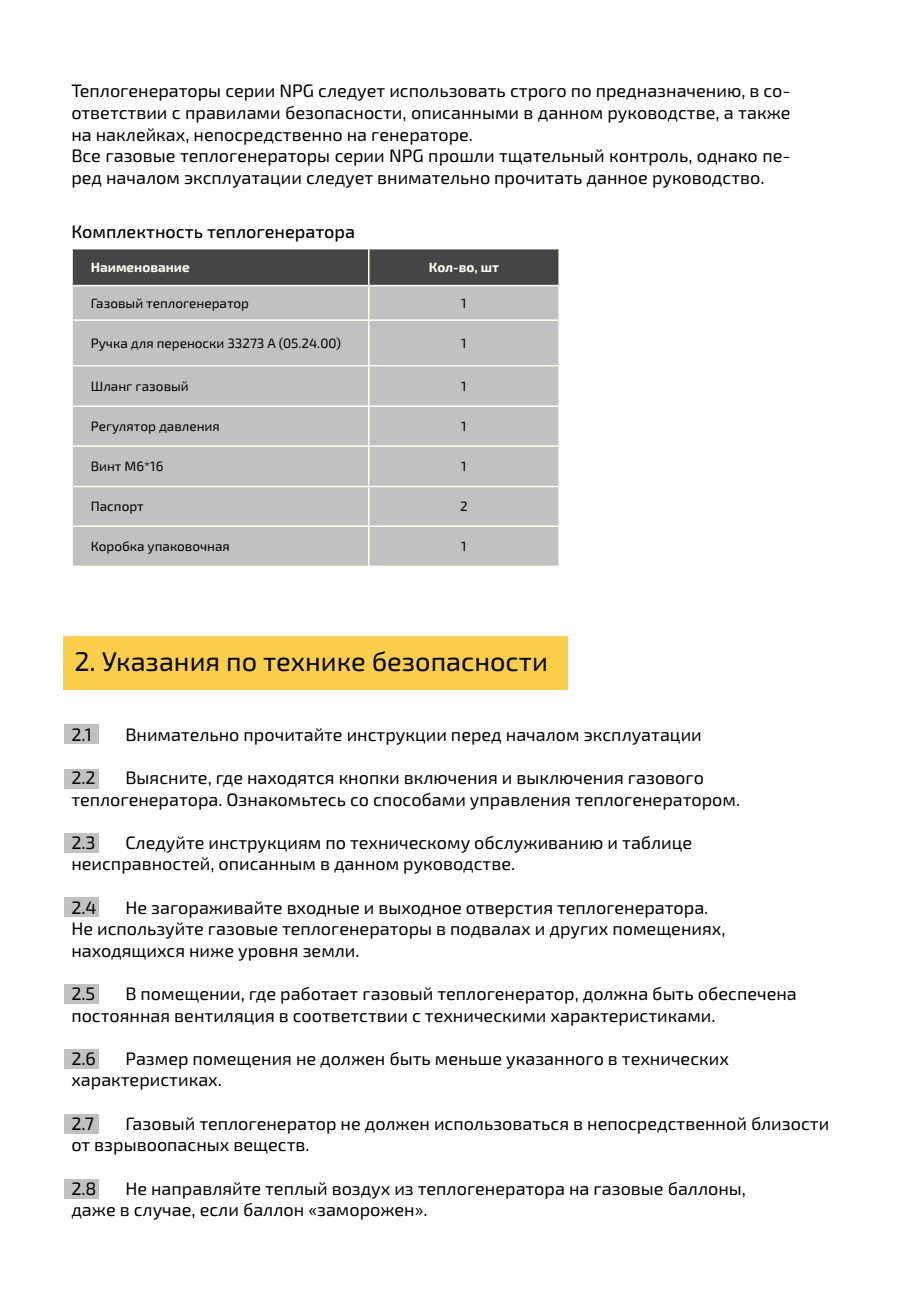
<style>
.page{position:relative;width:915px;height:1306px;background:#fff}
.page>*{position:absolute;margin:0;border:0;box-sizing:border-box;transform-origin:0 0}
.t1{font:27px "Exo 2.0";color:#000}
.t2{font:18px/21.6px "Exo 2.0";color:#000}
.t3{font:500 18px "Exo 2.0";color:#000}
.t4{font:13.5px "Exo 2.0";color:#000}
.t5{font:700 13.5px "Exo 2.0";color:#fffff4}
</style>
<div class="page">
<div style="left:64px;top:724px;width:35px;height:20px;background:#c1c1c1"></div>
<div style="left:64px;top:768px;width:35px;height:20px;background:#c1c1c1"></div>
<div style="left:64px;top:833px;width:35px;height:20px;background:#c1c1c1"></div>
<div style="left:64px;top:897px;width:35px;height:20px;background:#c1c1c1"></div>
<div style="left:64px;top:984px;width:35px;height:20px;background:#c1c1c1"></div>
<div style="left:64px;top:1048px;width:35px;height:20px;background:#c1c1c1"></div>
<div style="left:64px;top:1113px;width:35px;height:20px;background:#c1c1c1"></div>
<div style="left:64px;top:1178px;width:35px;height:20px;background:#c1c1c1"></div>
<div style="left:64px;top:636px;width:504px;height:53px;background:#fbcf49"></div>
<div style="left:73px;top:249px;width:485px;height:36px;background:#454545"></div>
<div style="left:73px;top:286px;width:485px;height:279px;background:#c1c1c1"></div>
<hr style="left:71px;top:249px;width:2px;height:36px;background:#fffff4">
<hr style="left:368px;top:249px;width:1px;height:36px;background:#fffff4">
<hr style="left:558px;top:249px;width:1px;height:36px;background:#fffff4">
<hr style="left:71px;top:285px;width:297px;height:1px;background:#fffff4">
<hr style="left:71px;top:286px;width:2px;height:33px;background:#fffff4">
<hr style="left:368px;top:285px;width:191px;height:1px;background:#fffff4">
<hr style="left:368px;top:286px;width:1px;height:33px;background:#fffff4">
<hr style="left:558px;top:286px;width:1px;height:33px;background:#fffff4">
<hr style="left:71px;top:319px;width:297px;height:2px;background:#fffff4">
<hr style="left:71px;top:321px;width:2px;height:44px;background:#fffff4">
<hr style="left:368px;top:319px;width:191px;height:2px;background:#fffff4">
<hr style="left:368px;top:321px;width:1px;height:44px;background:#fffff4">
<hr style="left:558px;top:321px;width:1px;height:44px;background:#fffff4">
<hr style="left:71px;top:365px;width:297px;height:1px;background:#fffff4">
<hr style="left:71px;top:366px;width:2px;height:39px;background:#fffff4">
<hr style="left:368px;top:365px;width:191px;height:1px;background:#fffff4">
<hr style="left:368px;top:366px;width:1px;height:39px;background:#fffff4">
<hr style="left:558px;top:366px;width:1px;height:39px;background:#fffff4">
<hr style="left:71px;top:405px;width:297px;height:2px;background:#fffff4">
<hr style="left:71px;top:407px;width:2px;height:38px;background:#fffff4">
<hr style="left:368px;top:405px;width:191px;height:2px;background:#fffff4">
<hr style="left:368px;top:407px;width:1px;height:38px;background:#fffff4">
<hr style="left:558px;top:407px;width:1px;height:38px;background:#fffff4">
<hr style="left:71px;top:445px;width:297px;height:2px;background:#fffff4">
<hr style="left:71px;top:447px;width:2px;height:39px;background:#fffff4">
<hr style="left:368px;top:445px;width:191px;height:2px;background:#fffff4">
<hr style="left:368px;top:447px;width:1px;height:39px;background:#fffff4">
<hr style="left:558px;top:447px;width:1px;height:39px;background:#fffff4">
<hr style="left:71px;top:486px;width:297px;height:1px;background:#fffff4">
<hr style="left:71px;top:487px;width:2px;height:38px;background:#fffff4">
<hr style="left:368px;top:486px;width:191px;height:1px;background:#fffff4">
<hr style="left:368px;top:487px;width:1px;height:38px;background:#fffff4">
<hr style="left:558px;top:487px;width:1px;height:38px;background:#fffff4">
<hr style="left:71px;top:525px;width:297px;height:2px;background:#fffff4">
<hr style="left:71px;top:527px;width:2px;height:38px;background:#fffff4">
<hr style="left:368px;top:525px;width:191px;height:2px;background:#fffff4">
<hr style="left:368px;top:527px;width:1px;height:38px;background:#fffff4">
<hr style="left:558px;top:527px;width:1px;height:38px;background:#fffff4">
<hr style="left:71px;top:565px;width:297px;height:2px;background:#fffff4">
<hr style="left:368px;top:565px;width:191px;height:2px;background:#fffff4">
<p class="t2" style="left:71px;top:81px;width:720px">Теплогенераторы серии NPG следует использовать строго по предназначению, в со&shy;ответствии с правилами безопасности, описанными в данном руководстве, а также на наклейках, непосредственно на генераторе.<br>Все газовые теплогенераторы серии NPG прошли тщательный контроль, однако пе&shy;ред началом эксплуатации следует внимательно прочитать данное руководство.</p>
<p class="t3" style="left:71px;top:225px;width:285px">Комплектность теплогенератора</p>
<p class="t5" style="left:91px;top:262px;width:100px">Наименование</p>
<p class="t5" style="left:429px;top:262px;width:72px">Кол-во, шт</p>
<p class="t4" style="left:91px;top:296px;width:160px">Газовый теплогенератор</p>
<p class="t4" style="left:461px;top:296px;width:7px">1</p>
<p class="t4" style="left:91px;top:336px;width:251px">Ручка для переноски 33273 А (05.24.00)</p>
<p class="t4" style="left:461px;top:336px;width:7px">1</p>
<p class="t4" style="left:91px;top:379px;width:99px">Шланг газовый</p>
<p class="t4" style="left:461px;top:379px;width:7px">1</p>
<p class="t4" style="left:91px;top:419px;width:130px">Регулятор давления</p>
<p class="t4" style="left:461px;top:419px;width:7px">1</p>
<p class="t4" style="left:91px;top:459px;width:74px">Винт М6*16</p>
<p class="t4" style="left:461px;top:459px;width:7px">1</p>
<p class="t4" style="left:91px;top:499px;width:54px">Паспорт</p>
<p class="t4" style="left:460px;top:499px;width:9px">2</p>
<p class="t4" style="left:91px;top:539px;width:141px">Коробка упаковочная</p>
<p class="t4" style="left:461px;top:539px;width:7px">1</p>
<h1 class="t1" style="left:74px;top:647px;width:475px">2. Указания по технике безопасности</h1>
<p class="t2" style="left:71px;top:723px;width:22px">2.1</p>
<p class="t2" style="left:125px;top:723px;width:577px">Внимательно прочитайте инструкции перед началом эксплуатации</p>
<p class="t2" style="left:71px;top:767px;width:26px">2.2</p>
<p class="t2" style="left:71px;top:767px;width:670px;text-indent:54px">Выясните, где находятся кнопки включения и выключения газового теплогенератора. Ознакомьтесь со способами управления теплогенератором.</p>
<p class="t2" style="left:71px;top:831px;width:26px">2.3</p>
<p class="t2" style="left:71px;top:831px;width:622px;text-indent:54px">Следуйте инструкциям по техническому обслуживанию и таблице неисправностей, описанным в данном руководстве.</p>
<p class="t2" style="left:71px;top:896px;width:27px">2.4</p>
<p class="t2" style="left:71px;top:896px;width:655px;text-indent:54px">Не загораживайте входные и выходное отверстия теплогенератора.<br>Не используйте газовые теплогенераторы в подвалах и других помещениях, находящихся ниже уровня земли.</p>
<p class="t2" style="left:71px;top:983px;width:25px">2.5</p>
<p class="t2" style="left:71px;top:983px;width:726px;text-indent:54px">В помещении, где работает газовый теплогенератор, должна быть обеспечена постоянная вентиляция в соответствии с техническими характеристиками.</p>
<p class="t2" style="left:71px;top:1047px;width:26px">2.6</p>
<p class="t2" style="left:71px;top:1047px;width:659px;text-indent:54px">Размер помещения не должен быть меньше указанного в технических характеристиках.</p>
<p class="t2" style="left:71px;top:1112px;width:24px">2.7</p>
<p class="t2" style="left:71px;top:1112px;width:759px;text-indent:54px">Газовый теплогенератор не должен использоваться в непосредственной близости от взрывоопасных веществ.</p>
<p class="t2" style="left:71px;top:1177px;width:27px">2.8</p>
<p class="t2" style="left:71px;top:1177px;width:676px;text-indent:54px">Не направляйте теплый воздух из теплогенератора на газовые баллоны, даже в случае, если баллон «заморожен».</p>
</div>
